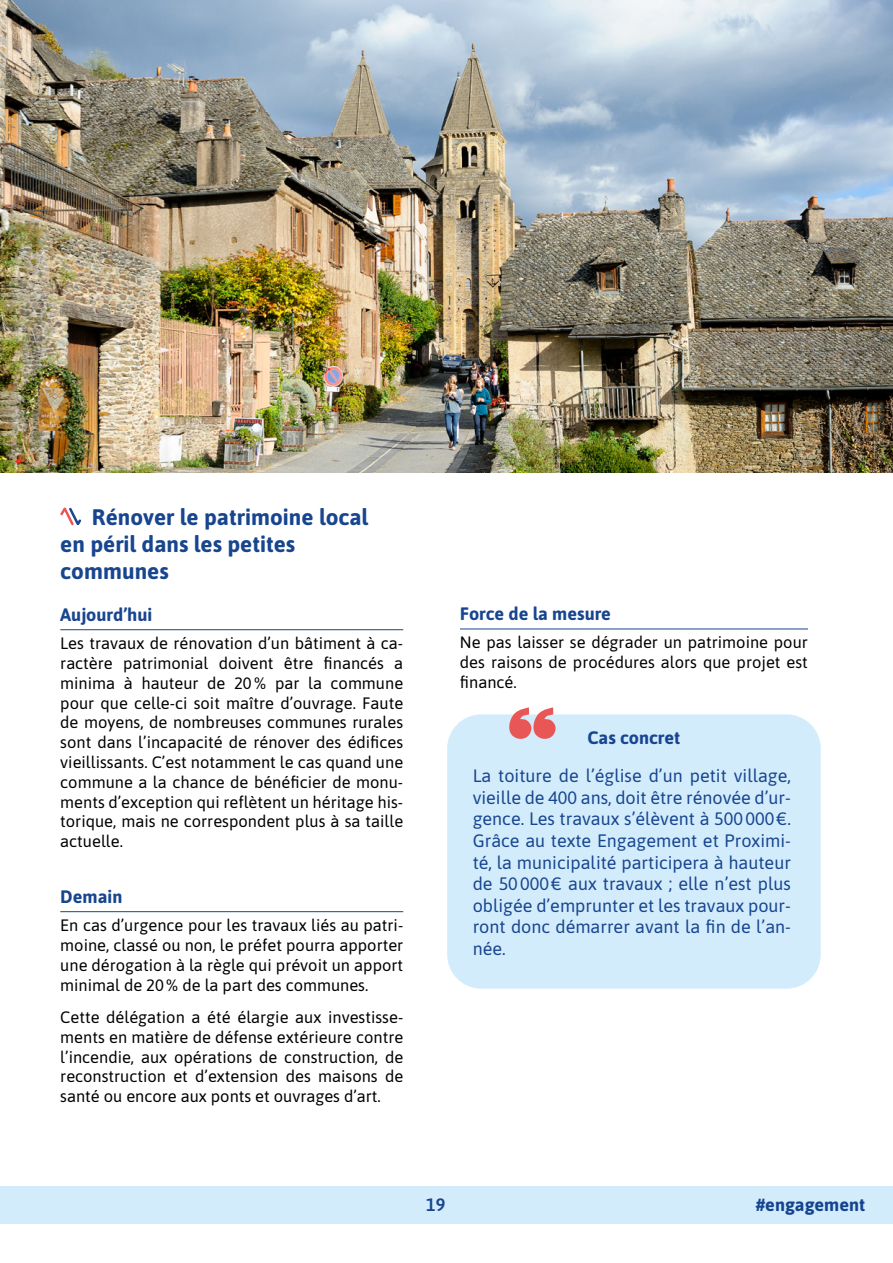
<style>
.page{position:relative;width:893px;height:1263px;background:#fff}
.page>*{position:absolute;margin:0;border:0;box-sizing:border-box;transform-origin:0 0}
.t1{font:700 22.5px/27px "Asap";color:#18458f}
.t2{font:18px/21.6px "Asap";color:#18458f;text-align:justify}
.t3{font:700 18px "Asap";color:#18458f}
.t4{font:700 18px "Asap";color:#15448f}
.t5{font:500 18px "Asap";color:#18458f}
.t6{font:16.5px/19.8px "Asap";color:#000;text-align:justify}
</style>
<div class="page">
<div style="left:0;top:1186px;width:893px;height:38px;background:#d2ecfc"></div>
<hr style="left:60px;top:629px;width:343px;height:1px;background:#18458f">
<hr style="left:60px;top:911px;width:343px;height:1px;background:#18458f">
<svg style="left:60px;top:507px;width:21px;height:19px"></svg>
<hr style="left:460px;top:629px;width:348px;height:1px;background:#18458f">
<div style="left:447px;top:714px;width:374px;height:275px;background:#d2ecfc;border-radius:34px"></div>
<svg style="left:507px;top:707px;width:50px;height:32px"></svg>
<img style="left:0;top:0;width:893px;height:472px">
<h1 class="t1" style="left:60px;top:503px;width:310px;text-indent:32px">Rénover le patrimoine local en péril dans les petites communes</h1>
<p class="t3" style="left:60px;top:602px;width:93px">Aujourd’hui</p>
<p class="t6" style="left:60px;top:632px;width:344px">Les travaux de rénovation d’un bâtiment à ca&shy;ractère patrimonial doivent être financés a minima à hauteur de 20% par la commune pour que celle-ci soit maître d’ouvrage. Faute de moyens, de nombreuses communes rurales sont dans l’incapacité de rénover des édifices vieillissants. C’est notamment le cas quand une commune a la chance de bénéficier de monu&shy;ments d’exception qui reflètent un héritage his&shy;torique, mais ne correspondent plus à sa taille actuelle.</p>
<p class="t3" style="left:60px;top:884px;width:64px">Demain</p>
<p class="t6" style="left:60px;top:914px;width:344px">En cas d’urgence pour les travaux liés au patri&shy;moine, classé ou non, le préfet pourra apporter une dérogation à la règle qui prévoit un apport minimal de 20% de la part des communes.</p>
<p class="t6" style="left:60px;top:1006px;width:344px">Cette délégation a été élargie aux investisse&shy;ments en matière de défense extérieure contre l’incendie, aux opérations de construction, de reconstruction et d’extension des maisons de santé ou encore aux ponts et ouvrages d’art.</p>
<p class="t3" style="left:460px;top:601px;width:153px">Force de la mesure</p>
<p class="t6" style="left:460px;top:632px;width:349px">Ne pas laisser se dégrader un patrimoine pour des raisons de procédures alors que projet est financé.</p>
<p class="t3" style="left:587px;top:724px;width:94px">Cas concret</p>
<p class="t2" style="left:473px;top:764px;width:320px">La toiture de l’église d’un petit village, vieille de 400 ans, doit être rénovée d’ur&shy;gence. Les travaux s’élèvent à 500000€.<br>Grâce au texte Engagement et Proximi&shy;té, la municipalité participera à hauteur de 50000€ aux travaux ; elle n’est plus obligée d’emprunter et les travaux pour&shy;ront donc démarrer avant la fin de l’an&shy;née.</p>
<p class="t5" style="left:426px;top:1193px;width:21px">19</p>
<p class="t4" style="left:756px;top:1191px;width:111px">#engagement</p>
</div>
